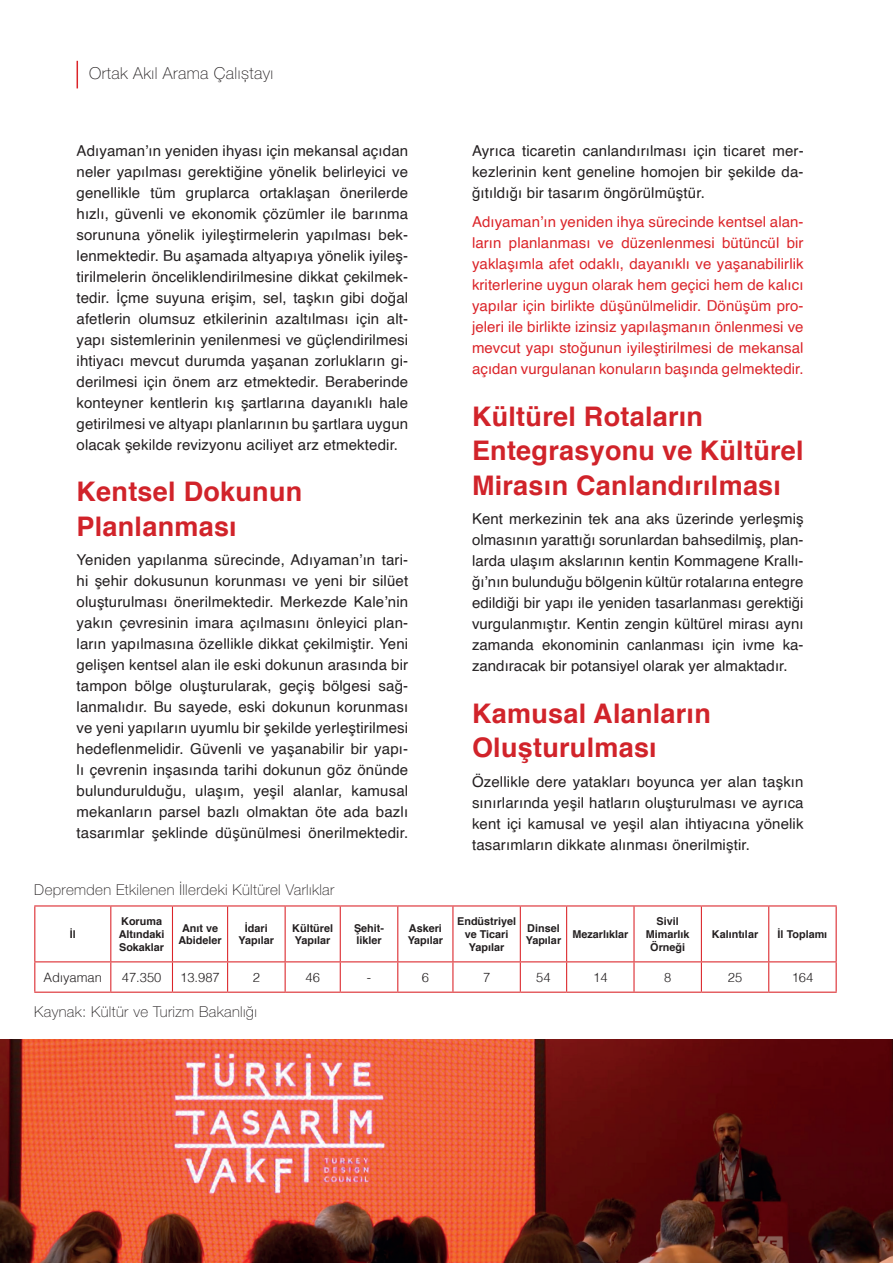
<style>
.page{position:relative;width:893px;height:1263px;background:#fff}
.page>*{position:absolute;margin:0;border:0;box-sizing:border-box;transform-origin:0 0}
.t1{font:700 27px/34.5px "Helvetica";letter-spacing:.01em;color:#d1232a}
.t2{font:100 16.5px "Helvetica Neue LT Pro";letter-spacing:.025em;color:#231f20}
.t3{font:15px/21px "Helvetica";letter-spacing:.01em;color:#231f20;text-align:justify}
.t4{font:15px/21px "Helvetica";letter-spacing:.005em;color:#db2429;text-align:justify}
.t5{font:100 15px "Helvetica Neue LT Pro";letter-spacing:.025em;color:#231f20}
.t6{font:300 12.9px "Helvetica";color:#231f20}
.t7{font:700 10.8px/12.9px "Helvetica";color:#231f20}
</style>
<div class="page">
<svg style="left:77px;top:61px;width:1px;height:27px"></svg>
<img style="left:0;top:1040px;width:893px;height:223px">
<hr style="left:34px;top:905px;width:77px;height:1px;background:#db2429">
<hr style="left:34px;top:906px;width:1px;height:55px;background:#db2429">
<hr style="left:111px;top:905px;width:61px;height:1px;background:#db2429">
<hr style="left:110px;top:906px;width:1px;height:55px;background:#db2429">
<hr style="left:172px;top:905px;width:56px;height:1px;background:#db2429">
<hr style="left:172px;top:906px;width:1px;height:55px;background:#db2429">
<hr style="left:228px;top:905px;width:57px;height:1px;background:#db2429">
<hr style="left:227px;top:906px;width:1px;height:55px;background:#db2429">
<hr style="left:285px;top:905px;width:55px;height:1px;background:#db2429">
<hr style="left:285px;top:906px;width:1px;height:55px;background:#db2429">
<hr style="left:340px;top:905px;width:58px;height:1px;background:#db2429">
<hr style="left:340px;top:906px;width:1px;height:55px;background:#db2429">
<hr style="left:398px;top:905px;width:55px;height:1px;background:#db2429">
<hr style="left:397px;top:906px;width:1px;height:55px;background:#db2429">
<hr style="left:453px;top:905px;width:67px;height:1px;background:#db2429">
<hr style="left:452px;top:906px;width:1px;height:55px;background:#db2429">
<hr style="left:520px;top:905px;width:47px;height:1px;background:#db2429">
<hr style="left:520px;top:906px;width:1px;height:55px;background:#db2429">
<hr style="left:567px;top:905px;width:67px;height:1px;background:#db2429">
<hr style="left:566px;top:906px;width:1px;height:55px;background:#db2429">
<hr style="left:634px;top:905px;width:67px;height:1px;background:#db2429">
<hr style="left:633px;top:906px;width:2px;height:55px;background:#db2429">
<hr style="left:701px;top:905px;width:68px;height:1px;background:#db2429">
<hr style="left:701px;top:906px;width:1px;height:55px;background:#db2429">
<hr style="left:769px;top:905px;width:68px;height:1px;background:#db2429">
<hr style="left:768px;top:906px;width:1px;height:55px;background:#db2429">
<hr style="left:836px;top:906px;width:1px;height:55px;background:#db2429">
<hr style="left:34px;top:961px;width:77px;height:1px;background:#db2429">
<hr style="left:34px;top:962px;width:1px;height:30px;background:#db2429">
<hr style="left:111px;top:961px;width:61px;height:1px;background:#db2429">
<hr style="left:110px;top:962px;width:1px;height:30px;background:#db2429">
<hr style="left:172px;top:961px;width:56px;height:1px;background:#db2429">
<hr style="left:172px;top:962px;width:1px;height:30px;background:#db2429">
<hr style="left:228px;top:961px;width:57px;height:1px;background:#db2429">
<hr style="left:227px;top:962px;width:1px;height:30px;background:#db2429">
<hr style="left:285px;top:961px;width:55px;height:1px;background:#db2429">
<hr style="left:285px;top:962px;width:1px;height:30px;background:#db2429">
<hr style="left:340px;top:961px;width:58px;height:1px;background:#db2429">
<hr style="left:340px;top:962px;width:1px;height:30px;background:#db2429">
<hr style="left:398px;top:961px;width:55px;height:1px;background:#db2429">
<hr style="left:397px;top:962px;width:1px;height:30px;background:#db2429">
<hr style="left:453px;top:961px;width:67px;height:1px;background:#db2429">
<hr style="left:452px;top:962px;width:1px;height:30px;background:#db2429">
<hr style="left:520px;top:961px;width:47px;height:1px;background:#db2429">
<hr style="left:520px;top:962px;width:1px;height:30px;background:#db2429">
<hr style="left:567px;top:961px;width:67px;height:1px;background:#db2429">
<hr style="left:566px;top:962px;width:1px;height:30px;background:#db2429">
<hr style="left:634px;top:961px;width:67px;height:1px;background:#db2429">
<hr style="left:633px;top:962px;width:2px;height:30px;background:#db2429">
<hr style="left:701px;top:961px;width:68px;height:1px;background:#db2429">
<hr style="left:701px;top:962px;width:1px;height:30px;background:#db2429">
<hr style="left:769px;top:961px;width:68px;height:1px;background:#db2429">
<hr style="left:768px;top:962px;width:1px;height:30px;background:#db2429">
<hr style="left:836px;top:962px;width:1px;height:30px;background:#db2429">
<hr style="left:34px;top:992px;width:77px;height:1px;background:#db2429">
<hr style="left:111px;top:992px;width:61px;height:1px;background:#db2429">
<hr style="left:172px;top:992px;width:56px;height:1px;background:#db2429">
<hr style="left:228px;top:992px;width:57px;height:1px;background:#db2429">
<hr style="left:285px;top:992px;width:55px;height:1px;background:#db2429">
<hr style="left:340px;top:992px;width:58px;height:1px;background:#db2429">
<hr style="left:398px;top:992px;width:55px;height:1px;background:#db2429">
<hr style="left:453px;top:992px;width:67px;height:1px;background:#db2429">
<hr style="left:520px;top:992px;width:47px;height:1px;background:#db2429">
<hr style="left:567px;top:992px;width:67px;height:1px;background:#db2429">
<hr style="left:634px;top:992px;width:67px;height:1px;background:#db2429">
<hr style="left:701px;top:992px;width:68px;height:1px;background:#db2429">
<hr style="left:769px;top:992px;width:68px;height:1px;background:#db2429">
<p class="t2" style="left:89px;top:64px;width:185px">Ortak Akıl Arama Çalıştayı</p>
<p class="t3" style="left:77px;top:141px;width:333px">Adıyaman’ın yeniden ihyası için mekansal açıdan neler yapılması gerektiğine yönelik belirleyici ve genellikle tüm gruplarca ortaklaşan önerilerde hızlı, güvenli ve ekonomik çözümler ile barınma sorununa yönelik iyileştirmelerin yapılması bek&shy;lenmektedir. Bu aşamada altyapıya yönelik iyileş&shy;tirilmelerin önceliklendirilmesine dikkat çekilmek&shy;tedir. İçme suyuna erişim, sel, taşkın gibi doğal afetlerin olumsuz etkilerinin azaltılması için alt&shy;yapı sistemlerinin yenilenmesi ve güçlendirilmesi ihtiyacı mevcut durumda yaşanan zorlukların gi&shy;derilmesi için önem arz etmektedir. Beraberinde konteyner kentlerin kış şartlarına dayanıklı hale getirilmesi ve altyapı planlarının bu şartlara uygun olacak şekilde revizyonu aciliyet arz etmektedir.</p>
<h1 class="t1" style="left:77px;top:475px;width:227px">Kentsel Dokunun<br>Planlanması</h1>
<p class="t3" style="left:77px;top:550px;width:333px">Yeniden yapılanma sürecinde, Adıyaman’ın tari&shy;hi şehir dokusunun korunması ve yeni bir silüet oluşturulması önerilmektedir. Merkezde Kale’nin yakın çevresinin imara açılmasını önleyici plan&shy;ların yapılmasına özellikle dikkat çekilmiştir. Yeni gelişen kentsel alan ile eski dokunun arasında bir tampon bölge oluşturularak, geçiş bölgesi sağ&shy;lanmalıdır. Bu sayede, eski dokunun korunması ve yeni yapıların uyumlu bir şekilde yerleştirilmesi hedeflenmelidir. Güvenli ve yaşanabilir bir yapı&shy;lı çevrenin inşasında tarihi dokunun göz önünde bulundurulduğu, ulaşım, yeşil alanlar, kamusal mekanların parsel bazlı olmaktan öte ada bazlı tasarımlar şeklinde düşünülmesi önerilmektedir.</p>
<p class="t5" style="left:34px;top:881px;width:302px">Depremden Etkilenen İllerdeki Kültürel Varlıklar</p>
<p class="t3" style="left:472px;top:141px;width:333px">Ayrıca ticaretin canlandırılması için ticaret mer&shy;kezlerinin kent geneline homojen bir şekilde da&shy;ğıtıldığı bir tasarım öngörülmüştür.</p>
<p class="t4" style="left:472px;top:212px;width:333px">Adıyaman’ın yeniden ihya sürecinde kentsel alan&shy;ların planlanması ve düzenlenmesi bütüncül bir yaklaşımla afet odaklı, dayanıklı ve yaşanabilirlik kriterlerine uygun olarak hem geçici hem de kalıcı yapılar için birlikte düşünülmelidir. Dönüşüm pro&shy;jeleri ile birlikte izinsiz yapılaşmanın önlenmesi ve mevcut yapı stoğunun iyileştirilmesi de mekansal açıdan vurgulanan konuların başında gelmektedir.</p>
<h1 class="t1" style="left:472px;top:399px;width:333px">Kültürel Rotaların<br>Entegrasyonu ve Kültürel<br>Mirasın Canlandırılması</h1>
<p class="t3" style="left:472px;top:509px;width:333px">Kent merkezinin tek ana aks üzerinde yerleşmiş olmasının yarattığı sorunlardan bahsedilmiş, plan&shy;larda ulaşım akslarının kentin Kommagene Krallı&shy;ğı’nın bulunduğu bölgenin kültür rotalarına entegre edildiği bir yapı ile yeniden tasarlanması gerektiği vurgulanmıştır. Kentin zengin kültürel mirası aynı zamanda ekonominin canlanması için ivme ka&shy;zandıracak bir potansiyel olarak yer almaktadır.</p>
<h1 class="t1" style="left:472px;top:696px;width:240px">Kamusal Alanların<br>Oluşturulması</h1>
<p class="t3" style="left:472px;top:772px;width:333px">Özellikle dere yatakları boyunca yer alan taşkın sınırlarında yeşil hatların oluşturulması ve ayrıca kent içi kamusal ve yeşil alan ihtiyacına yönelik tasarımların dikkate alınması önerilmiştir.</p>
<p class="t7" style="left:70px;top:928px;width:7px">İl</p>
<p class="t7" style="left:119px;top:915px;width:47px">Koruma<br>Altındaki<br>Sokaklar</p>
<p class="t7" style="left:178px;top:921px;width:45px;text-align:center">Anıt ve<br>Abideler</p>
<p class="t7" style="left:239px;top:921px;width:37px;text-align:center">İdari<br>Yapılar</p>
<p class="t7" style="left:292px;top:921px;width:42px">Kültürel<br>Yapılar</p>
<p class="t7" style="left:354px;top:921px;width:32px">Şehit&shy;likler</p>
<p class="t7" style="left:408px;top:921px;width:37px">Askeri<br>Yapılar</p>
<p class="t7" style="left:457px;top:915px;width:60px;text-align:center">Endüstriyel ve Ticari<br>Yapılar</p>
<p class="t7" style="left:526px;top:921px;width:37px">Dinsel<br>Yapılar</p>
<p class="t7" style="left:572px;top:928px;width:57px">Mezarlıklar</p>
<p class="t7" style="left:646px;top:915px;width:45px;text-align:center">Sivil<br>Mimarlık<br>Örneği</p>
<p class="t7" style="left:712px;top:928px;width:48px">Kalıntılar</p>
<p class="t7" style="left:778px;top:928px;width:51px">İl Toplamı</p>
<p class="t6" style="left:44px;top:969px;width:60px">Adıyaman</p>
<p class="t6" style="left:122px;top:969px;width:41px">47.350</p>
<p class="t6" style="left:180px;top:969px;width:41px">13.987</p>
<p class="t6" style="left:253px;top:969px;width:9px">2</p>
<p class="t6" style="left:305px;top:969px;width:16px">46</p>
<p class="t6" style="left:367px;top:969px;width:6px">-</p>
<p class="t6" style="left:422px;top:969px;width:9px">6</p>
<p class="t6" style="left:483px;top:969px;width:9px">7</p>
<p class="t6" style="left:536px;top:969px;width:16px">54</p>
<p class="t6" style="left:593px;top:969px;width:16px">14</p>
<p class="t6" style="left:664px;top:969px;width:9px">8</p>
<p class="t6" style="left:728px;top:969px;width:16px">25</p>
<p class="t6" style="left:792px;top:969px;width:23px">164</p>
<p class="t5" style="left:34px;top:1003px;width:224px">Kaynak: Kültür ve Turizm Bakanlığı</p>
</div>
